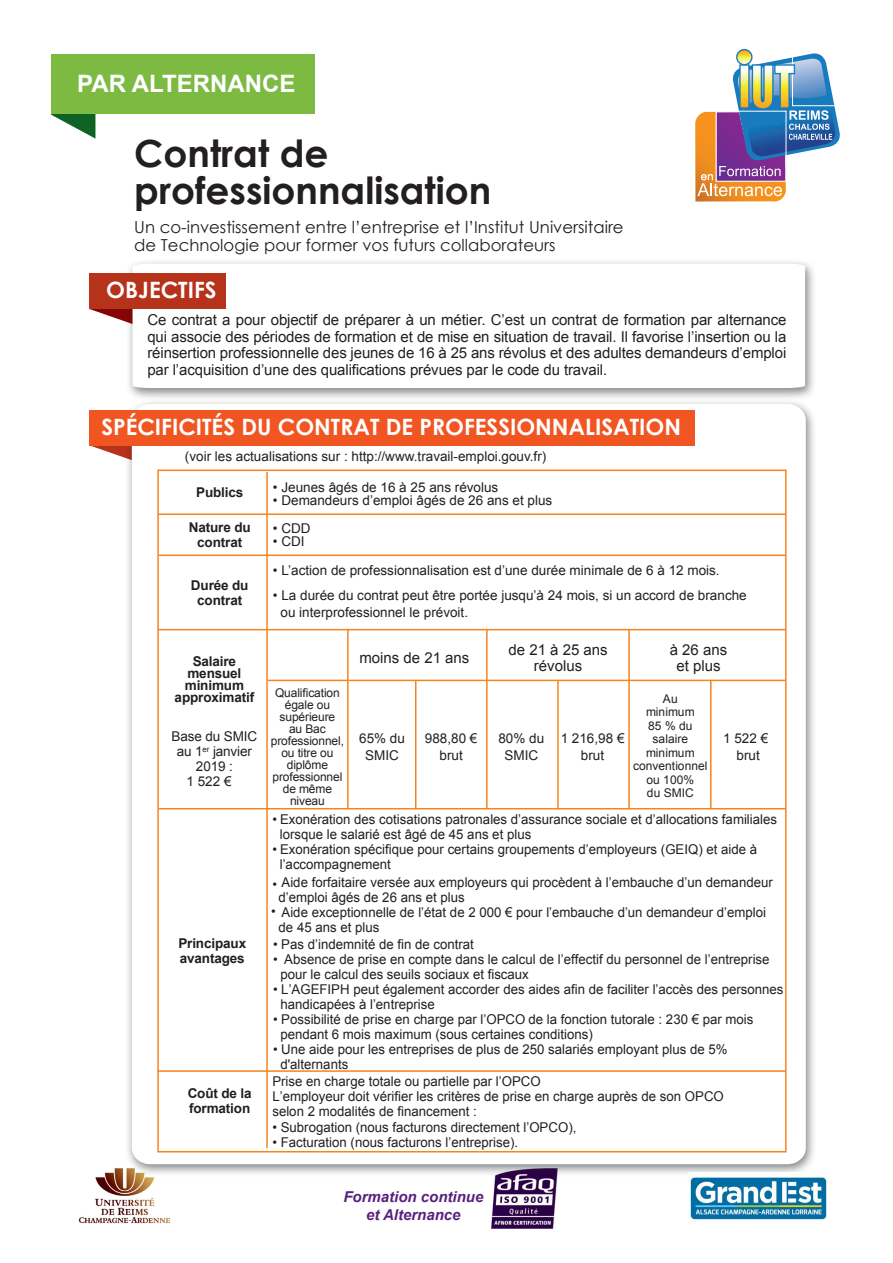
<style>
.page{position:relative;width:893px;height:1263px;background:#fff}
.page>*{position:absolute;margin:0;border:0;box-sizing:border-box;transform-origin:0 0}
.t1{font:700 37.5px "Century Gothic";color:#231f20}
.t2{font:700 24px "Arial";color:#fff}
.t3{font:700 22.5px "Century Gothic";color:#fff}
.t4{font:16.5px "Century Gothic";color:#231f20}
.t5{font:15px/16.5px "Arial";letter-spacing:-.01em;color:#231f20;text-align:justify}
.t6{font:italic 700 15px/18px "Arial";color:#59217e;text-align:center}
.t7{font:13.5px/15px "Arial";color:#231f20}
.t8{font:700 13.5px/15px "Arial";letter-spacing:-.01em;color:#231f20;text-align:center}
.t9{font:12px "Arial";letter-spacing:-.01em;color:#231f20}
</style>
<div class="page">
<img style="left:78px;top:1168px;width:93px;height:56px">
<img style="left:492px;top:1177px;width:66px;height:52px">
<svg style="left:90px;top:445px;width:35px;height:13px"></svg>
<div style="left:125px;top:399px;width:692px;height:778px;background:#231f20;opacity:.55"></div>
<div style="left:132px;top:404px;width:674px;height:760px;background:#fff;border-radius:17px"></div>
<hr style="left:268px;top:680px;width:518px;height:1px;background:#f58420">
<hr style="left:158px;top:629px;width:628px;height:1px;background:#f58420">
<hr style="left:159px;top:554px;width:627px;height:2px;background:#f58420">
<hr style="left:158px;top:513px;width:628px;height:2px;background:#f58420">
<hr style="left:159px;top:808px;width:627px;height:1px;background:#f58420">
<hr style="left:157px;top:1070px;width:628px;height:2px;background:#f58420">
<hr style="left:266px;top:472px;width:2px;height:676px;background:#f58420">
<hr style="left:347px;top:629px;width:2px;height:179px;background:#f58420">
<hr style="left:486px;top:629px;width:2px;height:180px;background:#f58420">
<hr style="left:628px;top:629px;width:2px;height:180px;background:#f58420">
<hr style="left:415px;top:680px;width:1px;height:129px;background:#f58420">
<hr style="left:557px;top:680px;width:2px;height:129px;background:#f58420">
<hr style="left:710px;top:680px;width:1px;height:129px;background:#f58420">
<svg style="left:51px;top:114px;width:44px;height:25px"></svg>
<div style="left:51px;top:54px;width:264px;height:60px;background:#7dba42"></div>
<svg style="left:695px;top:49px;width:145px;height:153px"></svg>
<svg style="left:737px;top:50px;width:15px;height:15px"></svg>
<div style="left:736px;top:49px;width:16px;height:16px;border:1px solid #187bbd;border-radius:50%"></div>
<svg style="left:89px;top:308px;width:37px;height:14px"></svg>
<div style="left:126px;top:258px;width:690px;height:143px;background:#231f20;opacity:.55"></div>
<svg style="left:133px;top:264px;width:672px;height:124px"></svg>
<div style="left:90px;top:410px;width:605px;height:35px;background:#f15622"></div>
<div style="left:89px;top:273px;width:136px;height:35px;background:#b7321b"></div>
<img style="left:688px;top:1172px;width:139px;height:48px">
<p class="t2" style="left:77px;top:68px;width:220px">PAR ALTERNANCE</p>
<p class="t1" style="left:134px;top:125px;width:196px">Contrat de</p>
<p class="t1" style="left:134px;top:162px;width:358px">professionnalisation</p>
<p class="t4" style="left:134px;top:215px;width:491px">Un co-investissement entre l’entreprise et l’Institut Universitaire</p>
<p class="t4" style="left:134px;top:233px;width:423px">de Technologie pour former vos futurs collaborateurs</p>
<p class="t3" style="left:106px;top:273px;width:112px">OBJECTIFS</p>
<p class="t5" style="left:147px;top:312px;width:641px">Ce contrat a pour objectif de préparer à un métier. C’est un contrat de formation par alternance qui associe des périodes de formation et de mise en situation de travail. Il favorise l’insertion ou la réinsertion professionnelle des jeunes de 16 à 25 ans révolus et des adultes demandeurs d’emploi par l’acquisition d’une des qualifications prévues par le code du travail.</p>
<p class="t3" style="left:101px;top:410px;width:581px">SPÉCIFICITÉS DU CONTRAT DE PROFESSIONNALISATION</p>
<p class="t7" style="left:185px;top:448px;width:363px">(voir les actualisations sur : http://www.travail-emploi.gouv.fr)</p>
<p class="t8" style="left:196px;top:485px;width:49px">Publics</p>
<p class="t8" style="left:189px;top:520px;width:63px">Nature du contrat</p>
<p class="t8" style="left:191px;top:578px;width:59px">Durée du contrat</p>
<p class="t8" style="left:193px;top:654px;width:45px">Salaire</p>
<p class="t8" style="left:187px;top:666px;width:55px">mensuel</p>
<p class="t8" style="left:185px;top:678px;width:61px">minimum</p>
<p class="t8" style="left:175px;top:690px;width:81px">approximatif</p>
<p class="t7" style="left:172px;top:729px;width:87px">Base du SMIC</p>
<p class="t7" style="left:177px;top:744px;width:77px">au 1<sup>er</sup> janvier</p>
<p class="t7" style="left:196px;top:759px;width:38px">2019 :</p>
<p class="t7" style="left:187px;top:774px;width:47px">1 522 €</p>
<p class="t8" style="left:178px;top:936px;width:69px;text-align:left">Principaux avantages</p>
<p class="t8" style="left:188px;top:1086px;width:66px">Coût de la</p>
<p class="t8" style="left:189px;top:1101px;width:63px">formation</p>
<p class="t7" style="left:273px;top:479px;width:227px">• Jeunes âgés de 16 à 25 ans révolus</p>
<p class="t7" style="left:273px;top:493px;width:281px">• Demandeurs d’emploi âgés de 26 ans et plus</p>
<p class="t7" style="left:273px;top:521px;width:39px">• CDD</p>
<p class="t7" style="left:273px;top:534px;width:33px">• CDI</p>
<p class="t7" style="left:273px;top:563px;width:448px">• L’action de professionnalisation est d’une durée minimale de 6 à 12 mois.</p>
<p class="t7" style="left:273px;top:588px;width:475px">• La durée du contrat peut être portée jusqu’à 24 mois, si un accord de branche</p>
<p class="t7" style="left:280px;top:604px;width:189px">ou interprofessionnel le prévoit.</p>
<p class="t5" style="left:508px;top:641px;width:101px">de 21 à 25 ans</p>
<p class="t5" style="left:534px;top:658px;width:50px">révolus</p>
<p class="t5" style="left:670px;top:641px;width:59px">à 26 ans</p>
<p class="t5" style="left:676px;top:658px;width:46px">et plus</p>
<p class="t5" style="left:359px;top:649px;width:112px">moins de 21 ans</p>
<p class="t9" style="left:275px;top:685px;width:66px">Qualification</p>
<p class="t9" style="left:285px;top:697px;width:47px">égale ou</p>
<p class="t9" style="left:280px;top:709px;width:57px">supérieure</p>
<p class="t9" style="left:289px;top:721px;width:38px">au Bac</p>
<p class="t9" style="left:271px;top:733px;width:75px">professionnel,</p>
<p class="t9" style="left:281px;top:745px;width:54px">ou titre ou</p>
<p class="t9" style="left:287px;top:757px;width:43px">diplôme</p>
<p class="t9" style="left:272px;top:769px;width:71px">professionnel</p>
<p class="t9" style="left:283px;top:781px;width:51px">de même</p>
<p class="t9" style="left:290px;top:793px;width:36px">niveau</p>
<p class="t7" style="left:359px;top:731px;width:47px">65% du</p>
<p class="t7" style="left:365px;top:747px;width:35px">SMIC</p>
<p class="t7" style="left:425px;top:731px;width:54px">988,80 €</p>
<p class="t7" style="left:440px;top:747px;width:25px">brut</p>
<p class="t7" style="left:498px;top:731px;width:47px">80% du</p>
<p class="t7" style="left:504px;top:747px;width:35px">SMIC</p>
<p class="t7" style="left:561px;top:731px;width:65px">1 216,98 €</p>
<p class="t7" style="left:581px;top:747px;width:25px">brut</p>
<p class="t9" style="left:663px;top:691px;width:16px">Au</p>
<p class="t9" style="left:646px;top:704px;width:50px">minimum</p>
<p class="t9" style="left:648px;top:718px;width:46px">85 % du</p>
<p class="t9" style="left:653px;top:731px;width:37px">salaire</p>
<p class="t9" style="left:646px;top:745px;width:50px">minimum</p>
<p class="t9" style="left:633px;top:758px;width:76px">conventionnel</p>
<p class="t9" style="left:647px;top:772px;width:49px">ou 100%</p>
<p class="t9" style="left:647px;top:785px;width:48px">du SMIC</p>
<p class="t7" style="left:723px;top:730px;width:47px">1 522 €</p>
<p class="t7" style="left:736px;top:747px;width:25px">brut</p>
<p class="t7" style="left:280px;top:812px;width:499px;text-indent:-7px">• Exonération des cotisations patronales d’assurance sociale et d’allocations familiales lorsque le salarié est âgé de 45 ans et plus</p>
<p class="t7" style="left:280px;top:842px;width:479px;text-indent:-7px">• Exonération spécifique pour certains groupements d’employeurs (GEIQ) et aide à l’accompagnement</p>
<p class="t7" style="left:272px;top:876px;width:6px">•</p>
<p class="t7" style="left:271px;top:904px;width:496px">• Aide exceptionnelle de l’état de 2 000 € pour l’embauche d’un demandeur d’emploi</p>
<p class="t7" style="left:279px;top:874px;width:496px">Aide forfaitaire versée aux employeurs qui procèdent à l’embauche d’un demandeur d’emploi âgés de 26 ans et plus</p>
<p class="t7" style="left:279px;top:919px;width:102px">de 45 ans et plus</p>
<p class="t7" style="left:273px;top:937px;width:202px">• Pas d’indemnité de fin de contrat</p>
<p class="t7" style="left:280px;top:952px;width:491px;text-indent:-7px">• Absence de prise en compte dans le calcul de l’effectif du personnel de l’entreprise pour le calcul des seuils sociaux et fiscaux</p>
<p class="t7" style="left:280px;top:982px;width:505px;text-indent:-7px">• L’AGEFIPH peut également accorder des aides afin de faciliter l’accès des personnes handicapées à l’entreprise</p>
<p class="t7" style="left:280px;top:1012px;width:475px;text-indent:-7px">• Possibilité de prise en charge par l’OPCO de la fonction tutorale : 230 € par mois pendant 6 mois maximum (sous certaines conditions)</p>
<p class="t7" style="left:280px;top:1042px;width:449px;text-indent:-7px">• Une aide pour les entreprises de plus de 250 salariés employant plus de 5% d'alternants</p>
<p class="t7" style="left:272px;top:1074px;width:453px">Prise en charge totale ou partielle par l’OPCO<br>L’employeur doit vérifier les critères de prise en charge auprès de son OPCO selon 2 modalités de financement :</p>
<p class="t7" style="left:272px;top:1119px;width:305px">• Subrogation (nous facturons directement l’OPCO),</p>
<p class="t7" style="left:272px;top:1134px;width:247px">• Facturation (nous facturons l’entreprise).</p>
<p class="t6" style="left:343px;top:1188px;width:142px">Formation continue et Alternance</p>
</div>
